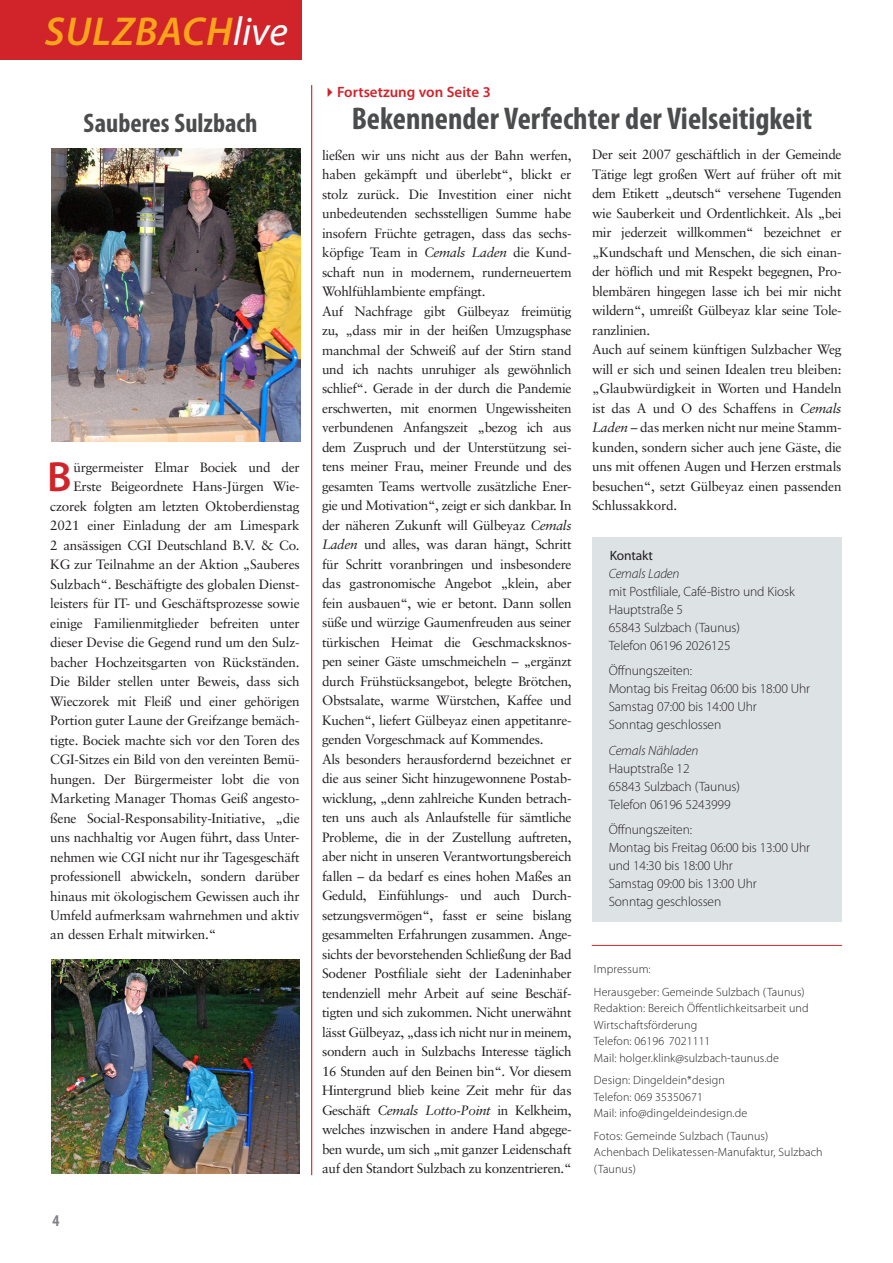
<style>
.page{position:relative;width:893px;height:1263px;background:#fff}
.page>*{position:absolute;margin:0;border:0;box-sizing:border-box;transform-origin:0 0}
.t1{font:600 42.45px "Myriad Pro";color:#d1232a}
.t2{font:italic 600 40.5px "Myriad Pro";letter-spacing:.02em;color:#f9a51b}
.t3{font:700 condensed 31.5px "Myriad Pro";color:#4b4c4d}
.t4{font:700 condensed 27px "Myriad Pro";color:#4b4c4d}
.t5{font:700 condensed 16.5px "Myriad Pro";color:#808285}
.t6{font:600 15px "Myriad Pro";color:#d1232a}
.t7{font:13.5px/19.5px "Sabon";letter-spacing:-.025em;color:#231f20}
.t8{font:300 13.5px/18px "Myriad Pro";letter-spacing:-.01em;color:#231f20}
.t9{font:italic 300 13.5px "Myriad Pro";letter-spacing:-.01em;color:#231f20}
.t10{font:13.5px "Myriad Pro";letter-spacing:-.01em;color:#231f20}
.t11{font:300 12px/16.5px "Myriad Pro";letter-spacing:.01em;color:#231f20}
.s1{font-weight:400;color:#fff}
.s2{font-style:italic}
</style>
<div class="page">
<div style="left:0;top:0;width:302px;height:59px;background:#d1232a"></div>
<img style="left:51px;top:149px;width:249px;height:292px">
<img style="left:51px;top:959px;width:249px;height:214px">
<hr style="left:592px;top:945px;width:250px;height:1px;background:#d1232a">
<div style="left:592px;top:537px;width:249px;height:385px;background:#dde2e4"></div>
<hr style="left:311px;top:85px;width:1px;height:1090px;background:#d1232a">
<h2 class="t2" style="left:45px;top:6px;width:244px">SULZBACH<span class="s1">live</span></h2>
<h3 class="t4" style="left:84px;top:108px;width:176px">Sauberes Sulzbach</h3>
<h1 class="t1" style="left:47px;top:450px;width:26px">B</h1>
<p class="t7" style="left:73px;top:457px;width:228px">ürgermeister Elmar Bociek und der</p>
<p class="t7" style="left:73px;top:476px;width:228px">Erste Beigeordnete Hans-Jürgen Wie-</p>
<p class="t7" style="left:50px;top:496px;width:251px">czorek folgten am letzten Oktoberdienstag</p>
<p class="t7" style="left:50px;top:515px;width:251px">2021 einer Einladung der am Limespark</p>
<p class="t7" style="left:50px;top:535px;width:251px">2 ansässigen CGI Deutschland B.V. &amp; Co.</p>
<p class="t7" style="left:50px;top:554px;width:251px">KG zur Teilnahme an der Aktion „Sauberes</p>
<p class="t7" style="left:50px;top:574px;width:251px">Sulzbach“. Beschäftigte des globalen Dienst-</p>
<p class="t7" style="left:50px;top:593px;width:251px">leisters für IT- und Geschäftsprozesse sowie</p>
<p class="t7" style="left:50px;top:613px;width:251px">einige Familienmitglieder befreiten unter</p>
<p class="t7" style="left:50px;top:632px;width:251px">dieser Devise die Gegend rund um den Sulz-</p>
<p class="t7" style="left:50px;top:652px;width:251px">bacher Hochzeitsgarten von Rückständen.</p>
<p class="t7" style="left:50px;top:671px;width:251px">Die Bilder stellen unter Beweis, dass sich</p>
<p class="t7" style="left:50px;top:691px;width:251px">Wieczorek mit Fleiß und einer gehörigen</p>
<p class="t7" style="left:50px;top:710px;width:251px">Portion guter Laune der Greifzange bemäch-</p>
<p class="t7" style="left:50px;top:730px;width:251px">tigte. Bociek machte sich vor den Toren des</p>
<p class="t7" style="left:50px;top:749px;width:251px">CGI-Sitzes ein Bild von den vereinten Bemü-</p>
<p class="t7" style="left:50px;top:769px;width:251px">hungen. Der Bürgermeister lobt die von</p>
<p class="t7" style="left:50px;top:788px;width:251px">Marketing Manager Thomas Geiß angesto-</p>
<p class="t7" style="left:50px;top:808px;width:251px">ßene Social-Responsability-Initiative, „die</p>
<p class="t7" style="left:50px;top:827px;width:251px">uns nachhaltig vor Augen führt, dass Unter-</p>
<p class="t7" style="left:50px;top:847px;width:251px">nehmen wie CGI nicht nur ihr Tagesgeschäft</p>
<p class="t7" style="left:50px;top:866px;width:251px">professionell abwickeln, sondern darüber</p>
<p class="t7" style="left:50px;top:886px;width:251px">hinaus mit ökologischem Gewissen auch ihr</p>
<p class="t7" style="left:50px;top:905px;width:251px">Umfeld aufmerksam wahrnehmen und aktiv</p>
<p class="t7" style="left:50px;top:925px;width:167px">an dessen Erhalt mitwirken.“</p>
<p class="t5" style="left:53px;top:1211px;width:9px">4</p>
<p class="t6" style="left:322px;top:82px;width:170px">✔Fortsetzung von Seite 3</p>
<h3 class="t3" style="left:352px;top:101px;width:462px">Bekennender Verfechter der Vielseitigkeit</h3>
<p class="t7" style="left:322px;top:145px;width:251px">ließen wir uns nicht aus der Bahn werfen, haben gekämpft und überlebt“, blickt er stolz zurück. Die Investition einer nicht unbedeutenden sechsstelligen Summe habe insofern Früchte getragen, dass das sechs&shy;köpfige Team in <span class="s2">Cemals Laden</span> die Kund&shy;schaft nun in modernem, runderneuertem Wohlfühlambiente empfängt.<br>Auf Nachfrage gibt Gülbeyaz freimütig zu, „dass mir in der heißen Umzugsphase manchmal der Schweiß auf der Stirn stand und ich nachts unruhiger als gewöhnlich schlief“. Gerade in der durch die Pandemie erschwerten, mit enormen Ungewissheiten verbundenen Anfangszeit „bezog ich aus dem Zuspruch und der Unterstützung sei&shy;tens meiner Frau, meiner Freunde und des gesamten Teams wertvolle zusätzliche Ener&shy;gie und Motivation“, zeigt er sich dankbar. In der näheren Zukunft will Gülbeyaz <span class="s2">Cemals Laden</span> und alles, was daran hängt, Schritt für Schritt voranbringen und insbesondere das gastronomische Angebot „klein, aber fein ausbauen“, wie er betont. Dann sollen süße und würzige Gaumenfreuden aus seiner türkischen Heimat die Geschmacksknos&shy;pen seiner Gäste umschmeicheln – „ergänzt durch Frühstücksangebot, belegte Brötchen, Obstsalate, warme Würstchen, Kaffee und Kuchen“, liefert Gülbeyaz einen appetitanre&shy;genden Vorgeschmack auf Kommendes.<br>Als besonders herausfordernd bezeichnet er die aus seiner Sicht hinzugewonnene Postab&shy;wicklung, „denn zahlreiche Kunden betrach&shy;ten uns auch als Anlaufstelle für sämtliche Probleme, die in der Zustellung auftreten, aber nicht in unseren Verantwortungsbereich fallen – da bedarf es eines hohen Maßes an Geduld, Einfühlungs- und auch Durch&shy;setzungsvermögen“, fasst er seine bislang gesammelten Erfahrungen zusammen. Ange&shy;sichts der bevorstehenden Schließung der Bad Sodener Postfiliale sieht der Ladeninhaber tendenziell mehr Arbeit auf seine Beschäf&shy;tigten und sich zukommen. Nicht unerwähnt lässt Gülbeyaz, „dass ich nicht nur in meinem, sondern auch in Sulzbachs Interesse täglich 16 Stunden auf den Beinen bin“. Vor diesem Hintergrund blieb keine Zeit mehr für das Geschäft <span class="s2">Cemals Lotto-Point</span> in Kelkheim, welches inzwischen in andere Hand abgege&shy;ben wurde, um sich „mit ganzer Leidenschaft auf den Standort Sulzbach zu konzentrieren.“</p>
<p class="t7" style="left:592px;top:145px;width:251px">Der seit 2007 geschäftlich in der Gemeinde Tätige legt großen Wert auf früher oft mit dem Etikett „deutsch“ versehene Tugenden wie Sauberkeit und Ordentlichkeit. Als „bei mir jederzeit willkommen“ bezeichnet er „Kundschaft und Menschen, die sich einan&shy;der höflich und mit Respekt begegnen, Pro&shy;blembären hingegen lasse ich bei mir nicht wildern“, umreißt Gülbeyaz klar seine Tole&shy;ranzlinien.<br>Auch auf seinem künftigen Sulzbacher Weg will er sich und seinen Idealen treu bleiben: „Glaubwürdigkeit in Worten und Handeln ist das A und O des Schaffens in <span class="s2">Cemals Laden</span> – das merken nicht nur meine Stamm&shy;kunden, sondern sicher auch jene Gäste, die uns mit offenen Augen und Herzen erstmals besuchen“, setzt Gülbeyaz einen passenden Schlussakkord.</p>
<p class="t10" style="left:610px;top:547px;width:45px">Kontakt</p>
<p class="t9" style="left:609px;top:566px;width:72px">Cemals Laden</p>
<p class="t8" style="left:609px;top:582px;width:187px">mit Postfiliale, Café-Bistro und Kiosk<br>Hauptstraße 5<br>65843 Sulzbach (Taunus)<br>Telefon 06196 2026125</p>
<p class="t8" style="left:609px;top:662px;width:203px">Öffnungszeiten:<br>Montag bis Freitag 06:00 bis 18:00 Uhr<br>Samstag 07:00 bis 14:00 Uhr<br>Sonntag geschlossen</p>
<p class="t9" style="left:609px;top:743px;width:91px">Cemals Nähladen</p>
<p class="t8" style="left:609px;top:759px;width:133px">Hauptstraße 12<br>65843 Sulzbach (Taunus)<br>Telefon 06196 5243999</p>
<p class="t8" style="left:609px;top:821px;width:203px">Öffnungszeiten:<br>Montag bis Freitag 06:00 bis 13:00 Uhr und 14:30 bis 18:00 Uhr<br>Samstag 09:00 bis 13:00 Uhr<br>Sonntag geschlossen</p>
<p class="t11" style="left:594px;top:958px;width:212px;line-height:22.5px">Impressum:<br>Herausgeber: Gemeinde Sulzbach (Taunus)</p>
<p class="t11" style="left:594px;top:1000px;width:216px">Redaktion: Bereich Öffentlichkeitsarbeit und Wirtschaftsförderung<br>Telefon: 06196 7021111<br>Mail: holger.klink@sulzbach-taunus.de</p>
<p class="t11" style="left:594px;top:1072px;width:155px">Design: Dingeldein*design<br>Telefon: 069 35350671<br>Mail: info@dingeldeindesign.de</p>
<p class="t11" style="left:594px;top:1128px;width:230px">Fotos: Gemeinde Sulzbach (Taunus)<br>Achenbach Delikatessen-Manufaktur, Sulzbach (Taunus)</p>
</div>
